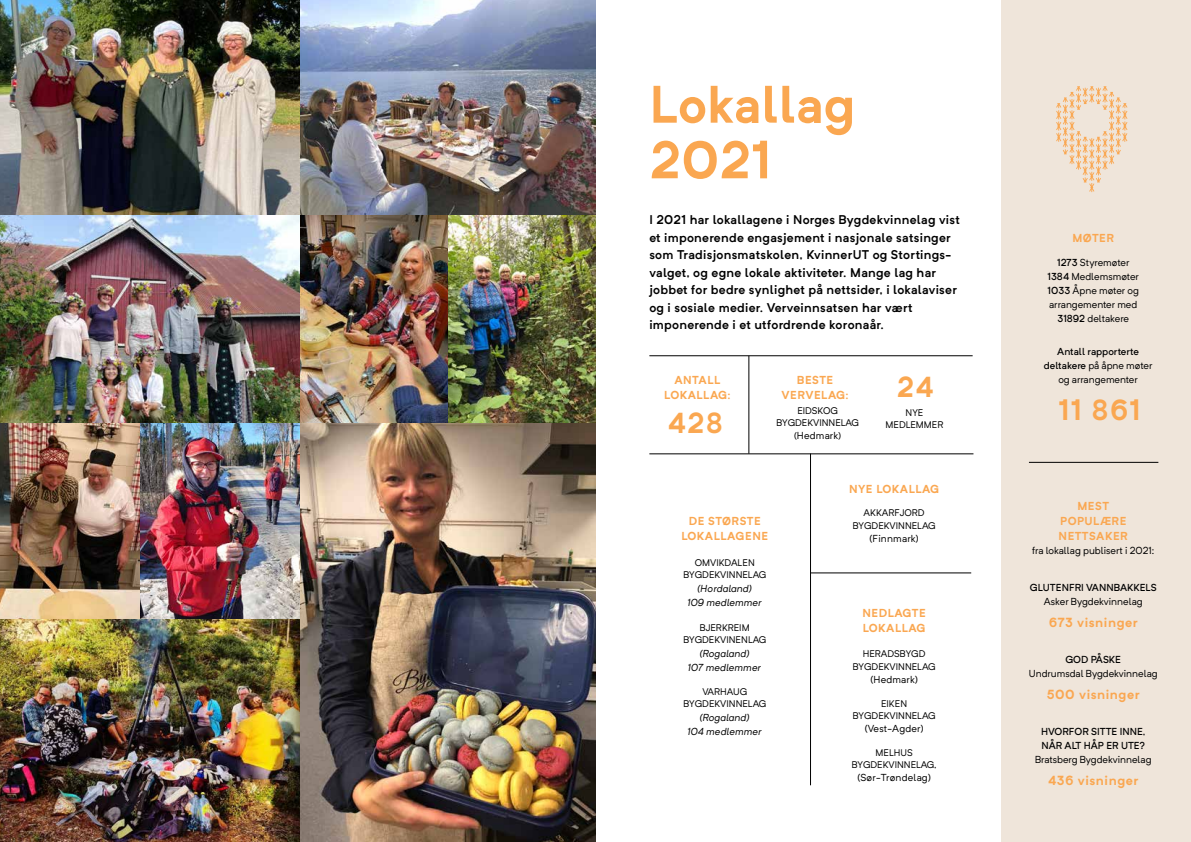
<style>
.page{position:relative;width:1191px;height:842px;background:#fff}
.page>*{position:absolute;margin:0;border:0;box-sizing:border-box;transform-origin:0 0}
.t1{font:700 51.9px "Neutrif Pro";color:#faa751}
.t2{font:700 28.5px "Neutrif Pro";letter-spacing:.04em;color:#faa751}
.t3{font:700 13px "Neutrif Pro";letter-spacing:.04em;color:#faa751}
.t4{font:600 12.5px/17.5px "Neutrif Pro";letter-spacing:.02em;color:#000}
.t5{font:700 11.4px/15.4px "Neutrif Pro";letter-spacing:.04em;color:#faa751;text-align:center}
.t6{font:10px/14px "Neutrif Pro";color:#000;text-align:center}
.t7{font:500 10px/14px "Neutrif Pro";color:#000}
.t8{font:italic 10px/14px "Neutrif Pro";letter-spacing:.02em;color:#000;text-align:center}
.t9{font:10px "Neutrif Pro";letter-spacing:.02em;color:#000}
.t10{font:9.5px/12px "Neutrif Pro";color:#000;text-align:center}
.s1{font-size:9.5px}
.s2{font-weight:500}
.s3{font-weight:400}
</style>
<div class="page">
<img style="left:299px;top:0;width:296px;height:215px">
<img style="left:299px;top:215px;width:296px;height:627px">
<img style="left:0;top:422px;width:140px;height:197px">
<div style="left:1002px;top:0;width:189px;height:841px;background:#efe5da"></div>
<hr style="left:649px;top:355px;width:323px;height:1px;background:#000">
<hr style="left:649px;top:454px;width:324px;height:1px;background:#000">
<hr style="left:1029px;top:462px;width:129px;height:1px;background:#000">
<hr style="left:810px;top:454px;width:1px;height:331px;background:#000">
<hr style="left:811px;top:573px;width:160px;height:1px;background:#000">
<hr style="left:748px;top:356px;width:1px;height:98px;background:#000">
<img style="left:140px;top:422px;width:159px;height:197px">
<img style="left:0;top:0;width:299px;height:422px">
<img style="left:0;top:619px;width:299px;height:223px">
<svg style="left:1056px;top:86px;width:71px;height:106px"></svg>
<h1 class="t1" style="left:649px;top:69px;width:207px">Lokallag</h1>
<h1 class="t1" style="left:649px;top:125px;width:124px">2021</h1>
<p class="t4" style="left:649px;top:211px;width:312px">I 2021 har lokallagene i Norges Bygdekvinnelag vist et imponerende engasjement i nasjonale satsinger som Tradisjonsmatskolen, KvinnerUT og Stortings&shy;valget, og egne lokale aktiviteter. Mange lag har jobbet for bedre synlighet på nettsider, i lokalaviser og i sosiale medier. Verveinnsatsen har vært imponerende i et utfordrende koronaår.</p>
<p class="t5" style="left:664px;top:371px;width:68px">ANTALL<br>LOKALLAG:</p>
<p class="t5" style="left:781px;top:371px;width:68px">BESTE<br>VERVELAG:</p>
<h2 class="t2" style="left:668px;top:404px;width:57px">428</h2>
<p class="t10" style="left:776px;top:404px;width:84px">EIDSKOG<br>BYGDEKVINNELAG</p>
<p class="t9" style="left:794px;top:429px;width:48px"><span class="s1">(</span>Hedmark<span class="s1">)</span></p>
<h2 class="t2" style="left:897px;top:368px;width:38px">24</h2>
<p class="t10" style="left:885px;top:407px;width:59px">NYE<br>MEDLEMMER</p>
<p class="t5" style="left:681px;top:512px;width:88px">DE STØRSTE<br>LOKALLAGENE</p>
<p class="t10" style="left:683px;top:556px;width:84px">OMVIKDALEN<br>BYGDEKVINNELAG</p>
<p class="t8" style="left:687px;top:581px;width:76px">(Hordaland)<br>109 medlemmer</p>
<p class="t10" style="left:683px;top:621px;width:84px">BJERKREIM<br>BYGDEKVINENLAG</p>
<p class="t8" style="left:688px;top:646px;width:75px">(Rogaland)<br>107 medlemmer</p>
<p class="t10" style="left:683px;top:685px;width:84px">VARHAUG<br>BYGDEKVINNELAG</p>
<p class="t8" style="left:688px;top:710px;width:75px">(Rogaland)<br>104 medlemmer</p>
<p class="t5" style="left:849px;top:481px;width:92px">NYE LOKALLAG</p>
<p class="t10" style="left:852px;top:506px;width:84px;line-height:13px">AKKARFJORD<br>BYGDEKVINNELAG</p>
<p class="t9" style="left:869px;top:532px;width:50px">(Finnmark)</p>
<p class="t5" style="left:862px;top:604px;width:65px;text-align:left">NEDLAGTE<br>LOKALLAG</p>
<p class="t10" style="left:852px;top:647px;width:84px;line-height:13px">HERADSBYGD<br>BYGDEKVINNELAG</p>
<p class="t9" style="left:870px;top:673px;width:49px">(Hedmark)</p>
<p class="t10" style="left:852px;top:697px;width:84px">EIKEN<br>BYGDEKVINNELAG</p>
<p class="t9" style="left:864px;top:722px;width:60px">(Vest-Agder)</p>
<p class="t10" style="left:851px;top:746px;width:86px">MELHUS<br>BYGDEKVINNELAG,</p>
<p class="t9" style="left:857px;top:771px;width:75px">(Sør-Trøndelag)</p>
<p class="t5" style="left:1072px;top:230px;width:43px">MØTER</p>
<p class="t6" style="left:1047px;top:256px;width:93px"><span class="s2">1273</span> Styremøter<br><span class="s2">1384</span> Medlemsmøter<br><span class="s2">1033</span> Åpne møter og arrangementer med<br><span class="s2">31892</span> deltakere</p>
<p class="t7" style="left:1043px;top:344px;width:110px;text-align:center">Antall rapporterte deltakere <span class="s3">på åpne møter og arrangementer</span></p>
<h2 class="t2" style="left:1058px;top:390px;width:84px">11 861</h2>
<p class="t5" style="left:1058px;top:497px;width:71px">MEST<br>POPULÆRE<br>NETTSAKER</p>
<p class="t6" style="left:1032px;top:544px;width:124px">fra lokallag publisert i 2021:</p>
<p class="t7" style="left:1029px;top:580px;width:128px">GLUTENFRI VANNBAKKELS</p>
<p class="t6" style="left:1043px;top:594px;width:100px">Asker Bygdekvinnelag</p>
<p class="t3" style="left:1048px;top:613px;width:91px">673 visninger</p>
<p class="t7" style="left:1065px;top:652px;width:57px">GOD PÅSKE</p>
<p class="t6" style="left:1028px;top:666px;width:130px">Undrumsdal Bygdekvinnelag</p>
<p class="t3" style="left:1046px;top:685px;width:94px">500 visninger</p>
<p class="t7" style="left:1041px;top:724px;width:106px">HVORFOR SITTE INNE,<br>NÅR ALT HÅP ER UTE?</p>
<p class="t6" style="left:1035px;top:752px;width:118px">Bratsberg Bygdekvinnelag</p>
<p class="t3" style="left:1048px;top:771px;width:92px">436 visninger</p>
</div>
